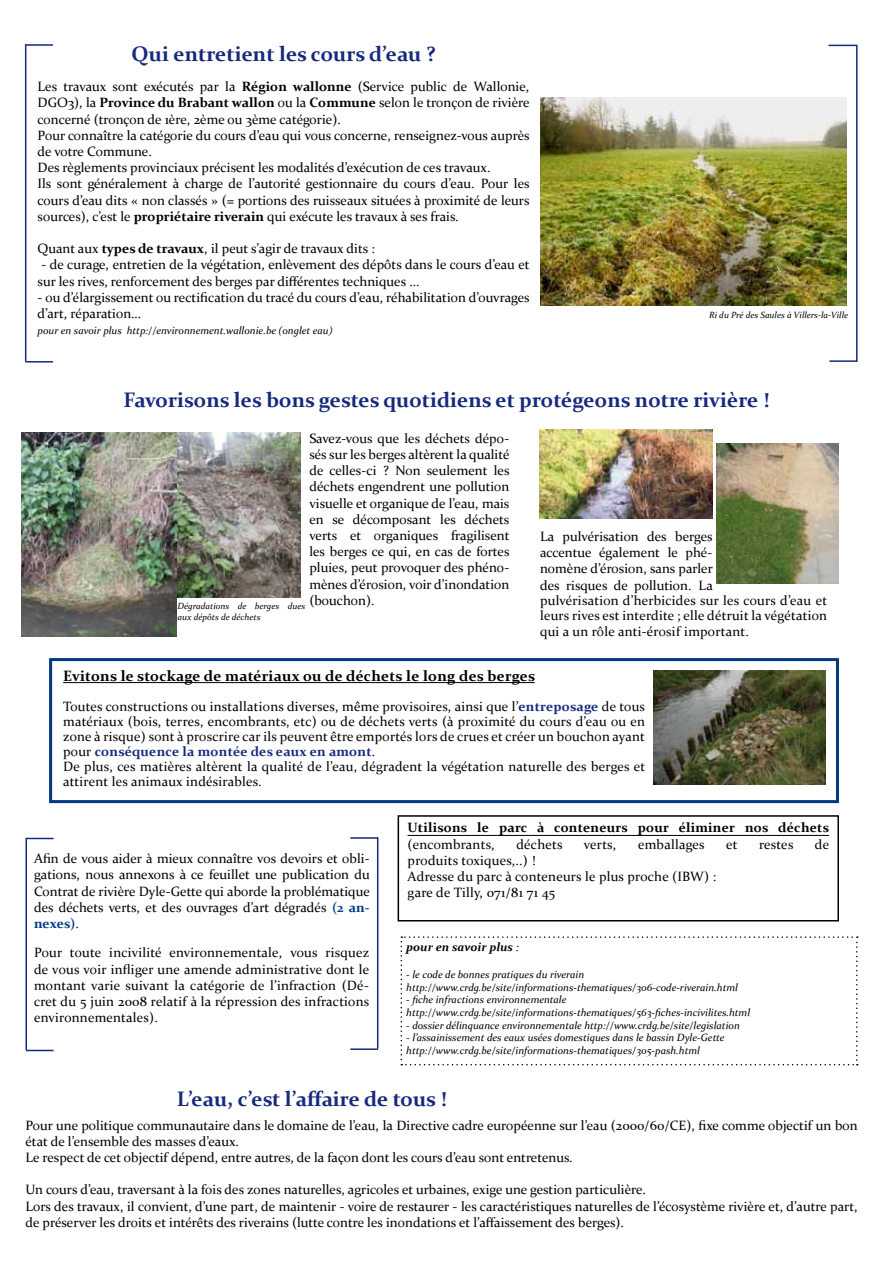
<style>
.page{position:relative;width:893px;height:1263px;background:#fff}
.page>*{position:absolute;margin:0;border:0;box-sizing:border-box;transform-origin:0 0}
.t1{font:700 21px "Constantia";color:#16297d}
.t2{font:700 15px "Constantia";letter-spacing:.015em;color:#000}
.t3{font:13.5px/16.2px "Constantia";color:#000}
.t4{font:700 13.5px "Constantia";letter-spacing:.015em;color:#000}
.t5{font:italic 700 12px "Constantia";color:#000}
.t6{font:italic 10.5px/12.6px "Constantia";color:#000}
.t7{font:italic 9px/10.8px "Constantia";color:#000}
.s1{font-weight:700}
.s2{font-weight:700;color:#16297d}
.s3{font-weight:700;color:#003882}
.s4{font-weight:400}
</style>
<div class="page">
<div style="left:49px;top:658px;width:790px;height:145px;border:3px solid #003882"></div>
<img style="left:540px;top:98px;width:307px;height:207px">
<svg style="left:401px;top:936px;width:457px;height:129px"></svg>
<hr style="left:25px;top:44px;width:1px;height:317px;background:#16297d">
<hr style="left:25px;top:44px;width:28px;height:2px;background:#16297d">
<svg style="left:25px;top:361px;width:28px;height:1px"></svg>
<hr style="left:856px;top:45px;width:1px;height:317px;background:#16297d">
<hr style="left:829px;top:360px;width:28px;height:2px;background:#16297d">
<svg style="left:828px;top:45px;width:28px;height:1px"></svg>
<hr style="left:26px;top:838px;width:1px;height:212px;background:#16297d">
<svg style="left:27px;top:838px;width:27px;height:1px"></svg>
<svg style="left:26px;top:1050px;width:28px;height:1px"></svg>
<hr style="left:377px;top:837px;width:1px;height:212px;background:#16297d">
<hr style="left:350px;top:837px;width:28px;height:2px;background:#16297d">
<hr style="left:350px;top:1048px;width:28px;height:2px;background:#16297d">
<hr style="left:63px;top:682px;width:472px;height:1px;background:#000">
<img style="left:540px;top:430px;width:172px;height:89px">
<img style="left:717px;top:443px;width:122px;height:141px">
<hr style="left:408px;top:835px;width:421px;height:1px;background:#000">
<div style="left:398px;top:815px;width:441px;height:106px;border:2px solid #000"></div>
<img style="left:176px;top:433px;width:124px;height:164px">
<img style="left:21px;top:433px;width:155px;height:203px">
<img style="left:653px;top:671px;width:172px;height:114px">
<h1 class="t1" style="left:131px;top:40px;width:306px">Qui entretient les cours d’eau ?</h1>
<p class="t3" style="left:38px;top:78px;width:494px">Les travaux sont exécutés par la <span class="s1">Région wallonne</span> (Service public de Wallonie, DGO3), la <span class="s1">Province du Brabant wallon</span> ou la <span class="s1">Commune</span> selon le tronçon de rivière concerné (tronçon de 1ère, 2ème ou 3ème catégorie).<br>Pour connaître la catégorie du cours d’eau qui vous concerne, renseignez-vous auprès de votre Commune.<br>Des règlements provinciaux précisent les modalités d’exécution de ces travaux.<br>Ils sont généralement à charge de l’autorité gestionnaire du cours d’eau. Pour les cours d’eau dits « non classés » (= portions des ruisseaux situées à proximité de leurs sources), c’est le <span class="s1">propriétaire riverain</span> qui exécute les travaux à ses frais.</p>
<p class="t3" style="left:38px;top:240px;width:339px">Quant aux <span class="s1">types de travaux</span>, il peut s’agir de travaux dits :</p>
<p class="t3" style="left:38px;top:256px;width:494px">- de curage, entretien de la végétation, enlèvement des dépôts dans le cours d’eau et sur les rives, renforcement des berges par différentes techniques ...</p>
<p class="t3" style="left:38px;top:288px;width:494px">- ou d’élargissement ou rectification du tracé du cours d’eau, réhabilitation d’ouvrages d’art, réparation…</p>
<p class="t6" style="left:38px;top:324px;width:297px">pour en savoir plus http://environnement.wallonie.be (onglet eau)</p>
<p class="t7" style="left:709px;top:309px;width:140px">Ri du Pré des Saules à Villers-la-Ville</p>
<h1 class="t1" style="left:123px;top:385px;width:647px">Favorisons les bons gestes quotidiens et protégeons notre rivière !</h1>
<p class="t3" style="left:309px;top:429px;width:202px;text-align:justify">Savez-vous que les déchets dépo&shy;sés sur les berges altèrent la qualité de celles-ci ? Non seulement les déchets engendrent une pollution visuelle et organique de l’eau, mais en se décomposant les déchets verts et organiques fragilisent les berges ce qui, en cas de fortes pluies, peut provoquer des phéno&shy;mènes d’érosion, voir d’inondation (bouchon).</p>
<p class="t7" style="left:178px;top:600px;width:129px">Dégradations de berges dues aux dépôts de déchets</p>
<p class="t3" style="left:540px;top:528px;width:289px;line-height:15.8px">La pulvérisation des berges<br>accentue également le phé-<br>nomène d’érosion, sans parler<br>des risques de pollution. La<br>pulvérisation d’herbicides sur les cours d’eau et leurs rives est interdite ; elle détruit la végétation qui a un rôle anti-érosif important.</p>
<p class="t2" style="left:63px;top:666px;width:473px">Evitons le stockage de matériaux ou de déchets le long des berges</p>
<p class="t3" style="left:63px;top:699px;width:583px;line-height:15px">Toutes constructions ou installations diverses, même provisoires, ainsi que l<span class="s2">’entreposage</span> de tous matériaux (bois, terres, encombrants, etc) ou de déchets verts (à proximité du cours d’eau ou en zone à risque) sont à proscrire car ils peuvent être emportés lors de crues et créer un bouchon ayant pour <span class="s2">conséquence la montée des eaux en amont</span>.<br>De plus, ces matières altèrent la qualité de l’eau, dégradent la végétation naturelle des berges et attirent les animaux indésirables.</p>
<p class="t3" style="left:34px;top:850px;width:337px;text-align:justify">Afin de vous aider à mieux connaître vos devoirs et obli&shy;gations, nous annexons à ce feuillet une publication du Contrat de rivière Dyle-Gette qui aborde la problématique des déchets verts, et des ouvrages d’art dégradés <span class="s3">(2 an&shy;nexes)</span>.</p>
<p class="t4" style="left:408px;top:818px;width:423px">Utilisons le parc à conteneurs pour éliminer nos déchets</p>
<p class="t3" style="left:408px;top:835px;width:89px">(encombrants,</p>
<p class="t3" style="left:516px;top:835px;width:48px">déchets</p>
<p class="t3" style="left:584px;top:835px;width:34px">verts,</p>
<p class="t3" style="left:638px;top:835px;width:68px">emballages</p>
<p class="t3" style="left:726px;top:835px;width:13px">et</p>
<p class="t3" style="left:759px;top:835px;width:36px">restes</p>
<p class="t3" style="left:815px;top:835px;width:16px">de</p>
<p class="t3" style="left:408px;top:851px;width:310px">produits toxiques,..) !<br>Adresse du parc à conteneurs le plus proche (IBW) : gare de Tilly, 071/81 71 45</p>
<p class="t3" style="left:34px;top:944px;width:337px;text-align:justify">Pour toute incivilité environnementale, vous risquez de vous voir infliger une amende administrative dont le montant varie suivant la catégorie de l’infraction (Dé&shy;cret du 5 juin 2008 relatif à la répression des infractions environnementales).</p>
<p class="t5" style="left:406px;top:939px;width:114px">pour en savoir plus <span class="s4">:</span></p>
<p class="t6" style="left:406px;top:968px;width:333px">- le code de bonnes pratiques du riverain http://www.crdg.be/site/informations-thematiques/306-code-riverain.html</p>
<p class="t6" style="left:406px;top:993px;width:345px">- fiche infractions environnementale http://www.crdg.be/site/informations-thematiques/563-fiches-incivilites.html</p>
<p class="t6" style="left:406px;top:1018px;width:335px">- dossier délinquance environnementale http://www.crdg.be/site/legislation</p>
<p class="t6" style="left:406px;top:1031px;width:320px">- l’assainissement des eaux usées domestiques dans le bassin Dyle-Gette http://www.crdg.be/site/informations-thematiques/305-pash.html</p>
<h1 class="t1" style="left:177px;top:1084px;width:272px">L’eau, c’est l’affaire de tous !</h1>
<p class="t3" style="left:26px;top:1116px;width:834px">Pour une politique communautaire dans le domaine de l’eau, la Directive cadre européenne sur l’eau (2000/60/CE), fixe comme objectif un bon état de l’ensemble des masses d’eaux.<br>Le respect de cet objectif dépend, entre autres, de la façon dont les cours d’eau sont entretenus.</p>
<p class="t3" style="left:26px;top:1181px;width:833px">Un cours d’eau, traversant à la fois des zones naturelles, agricoles et urbaines, exige une gestion particulière.<br>Lors des travaux, il convient, d’une part, de maintenir - voire de restaurer - les caractéristiques naturelles de l’écosystème rivière et, d’autre part, de préserver les droits et intérêts des riverains (lutte contre les inondations et l’affaissement des berges).</p>
</div>
